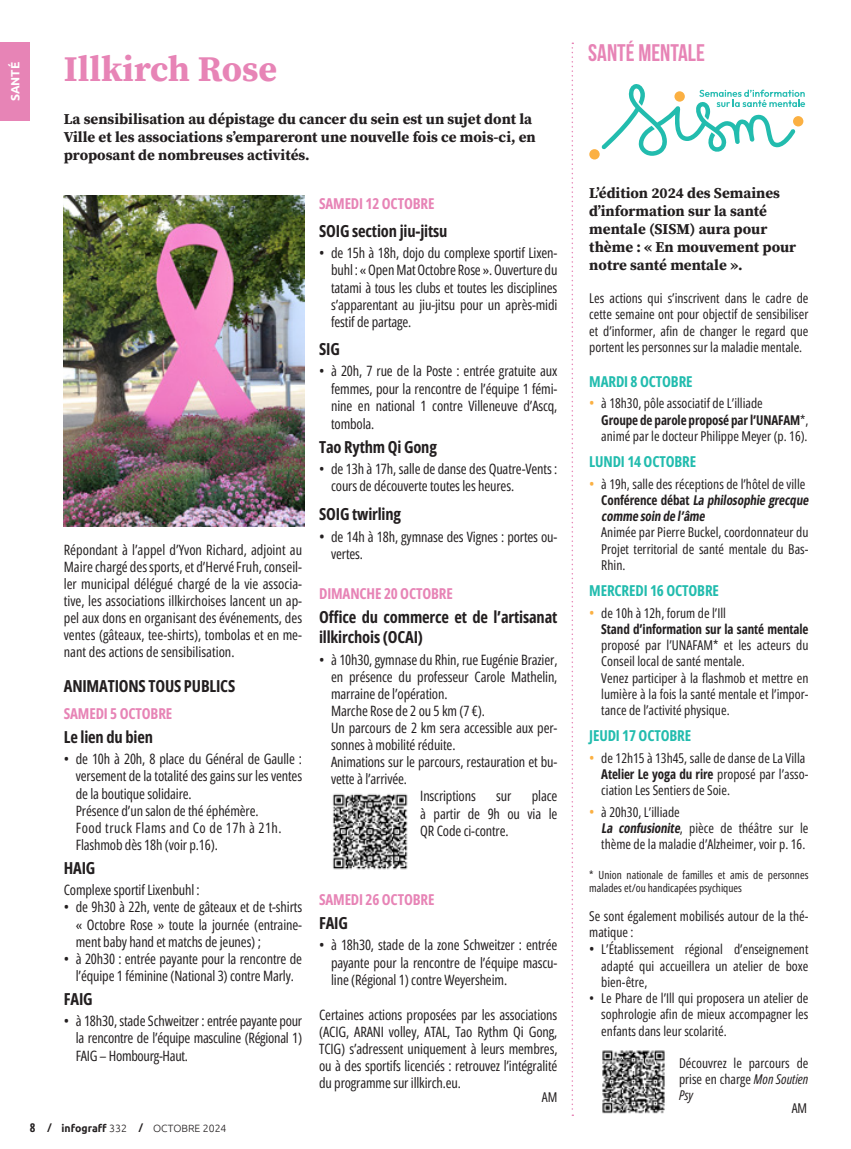
<style>
.page{position:relative;width:851px;height:1149px;background:#fff}
.page>*{position:absolute;margin:0;border:0;box-sizing:border-box;transform-origin:0 0}
.t1{font:700 36px "Source Serif Pro";color:#e784b6}
.t2{font:700 24px "Bebas Neue";color:#e784b6}
.t3{font:700 16.5px/19.8px "Open Sans Condensed";letter-spacing:-.01em;color:#231f20}
.t4{font:700 15px/18px "Source Serif Pro";color:#231f20}
.t5{font:700 15px "Open Sans Condensed";letter-spacing:-.01em;color:#e784b6}
.t6{font:700 15px "Open Sans Condensed";letter-spacing:-.01em;color:#22bcae}
.t7{font:14.25px/17.1px "Open Sans Condensed";letter-spacing:-.01em;color:#231f20;text-align:justify}
.t8{font:13.5px/16.2px "Open Sans Condensed";color:#231f20}
.t9{font:700 13.5px/16.2px "Open Sans Condensed";letter-spacing:-.01em;color:#231f20}
.t10{font:italic 13.5px "Open Sans Condensed";color:#231f20}
.t11{font:700 12px "Ubuntu";color:#fff}
.t12{font:11.25px/13.5px "Open Sans Condensed";color:#231f20}
.t13{font:300 10.5px "Ubuntu";color:#231f20}
.s1{font-family:"Open Sans Condensed";font-weight:700;font-size:12px}
.s2{font-weight:700}
.s3{font-size:14.25px;color:#fbb042}
.s4{font-weight:400;font-size:14.25px;color:#fbb042}
.s5{font-weight:400}
.s6{font-size:14.25px}
.s7{font-style:italic}
.s8{font-size:15px}
</style>
<div class="page">
<div style="left:0;top:43px;width:30px;height:77px;background:#e784b6"></div>
<svg style="left:571px;top:43px;width:2px;height:1072px"></svg>
<img style="left:64px;top:196px;width:240px;height:330px">
<img style="left:332px;top:793px;width:75px;height:77px">
<img style="left:602px;top:1050px;width:63px;height:63px">
<div style="left:589px;top:149px;width:10px;height:10px;background:#fbb042;border-radius:50%"></div>
<svg style="left:601px;top:84px;width:204px;height:72px"></svg>
<hr style="left:850px;top:0;width:1px;height:1148px;background:#717f85">
<p class="t11" style="left:8px;top:101px;width:41px;rotate:-90deg">SANTÉ</p>
<h1 class="t1" style="left:64px;top:44px;width:215px">Illkirch Rose</h1>
<p class="t4" style="left:64px;top:109px;width:473px">La sensibilisation au dépistage du cancer du sein est un sujet dont la<br>Ville et les associations s’empareront une nouvelle fois ce mois-ci, en proposant de nombreuses activités.</p>
<h2 class="t2" style="left:588px;top:39px;width:118px">SANTÉ MENTALE</h2>
<p class="t7" style="left:64px;top:540px;width:240px">Répondant à l’appel d’Yvon Richard, adjoint au Maire chargé des sports, et d’Hervé Fruh, conseil&shy;ler municipal délégué chargé de la vie associa&shy;tive, les associations illkirchoises lancent un ap&shy;pel aux dons en organisant des événements, des ventes (gâteaux, tee-shirts), tombolas et en me&shy;nant des actions de sensibilisation.</p>
<p class="t3" style="left:64px;top:675px;width:173px">ANIMATIONS TOUS PUBLICS</p>
<p class="t5" style="left:64px;top:703px;width:110px">SAMEDI 5 OCTOBRE</p>
<p class="t3" style="left:64px;top:726px;width:91px">Le lien du bien</p>
<p class="t7" style="left:76px;top:750px;width:228px;text-align:left;text-indent:-12px">• de 10h à 20h, 8 place du Général de Gaulle : versement de la totalité des gains sur les ventes de la boutique solidaire.<br>Présence d’un salon de thé éphémère.<br>Food truck Flams and Co de 17h à 21h.<br>Flashmob dès 18h (voir p.16).</p>
<p class="t3" style="left:64px;top:857px;width:33px">HAIG</p>
<p class="t7" style="left:64px;top:881px;width:137px">Complexe sportif Lixenbuhl :</p>
<p class="t7" style="left:76px;top:898px;width:228px;text-indent:-12px">• de 9h30 à 22h, vente de gâteaux et de t-shirts « Octobre Rose » toute la journée (entraine&shy;ment baby hand et matchs de jeunes) ;</p>
<p class="t7" style="left:64px;top:949px;width:240px;text-align:center">• à 20h30 : entrée payante pour la rencontre de l’équipe 1 féminine (National 3) contre Marly.</p>
<p class="t3" style="left:64px;top:988px;width:30px">FAIG</p>
<p class="t7" style="left:76px;top:1011px;width:228px;text-indent:-12px">• à 18h30, stade Schweitzer : entrée payante pour la rencontre de l’équipe masculine (Régional 1)<br>FAIG – Hombourg-Haut.</p>
<p class="t13" style="left:30px;top:1121px;width:198px"><span class="s1">8 /</span> <span class="s2">infograff</span> 332 <span class="s1">/</span> OCTOBRE 2024</p>
<p class="t4" style="left:589px;top:183px;width:208px">L’édition 2024 des Semaines d’information sur la santé mentale (SISM) aura pour thème : « En mouvement pour notre santé mentale ».</p>
<p class="t8" style="left:589px;top:290px;width:221px;text-align:justify">Les actions qui s’inscrivent dans le cadre de cette semaine ont pour objectif de sensibiliser et d’informer, afin de changer le regard que portent les personnes sur la maladie mentale.</p>
<p class="t6" style="left:589px;top:371px;width:105px">MARDI 8 OCTOBRE</p>
<p class="t8" style="left:601px;top:395px;width:208px;text-indent:-12px"><span class="s3">•</span> à 18h30, pôle associatif de L’illiade<br><span class="s2">Groupe de parole proposé par l’UNAFAM</span>*, animé par le docteur Philippe Meyer (p. 16).</p>
<p class="t6" style="left:589px;top:451px;width:108px">LUNDI 14 OCTOBRE</p>
<p class="t9" style="left:601px;top:475px;width:211px;text-indent:-12px"><span class="s4">•</span> <span class="s5">à 19h, salle des réceptions de l’hôtel de ville<br></span>C o n fé r e n c e d é b a t La philosophie grecque comme soin de l’âme</p>
<p class="t8" style="left:601px;top:524px;width:208px;text-align:justify">Animée par Pierre Buckel, coordonnateur du Projet territorial de santé mentale du Bas-Rhin.</p>
<p class="t6" style="left:589px;top:580px;width:131px">MERCREDI 16 OCTOBRE</p>
<p class="t9" style="left:601px;top:604px;width:208px;text-indent:-12px"><span class="s4">•</span> <span class="s5">de 10h à 12h, forum de l’Ill<br></span>Stand d’information sur la santé mentale</p>
<p class="t8" style="left:601px;top:636px;width:208px">proposé par l’UNAFAM* et les acteurs du Conseil local de santé mentale.<br>Venez participer à la flashmob et mettre en lumière à la fois la santé mentale et l’impor&shy;tance de l’activité physique.</p>
<p class="t6" style="left:589px;top:725px;width:103px">JEUDI 17 OCTOBRE</p>
<p class="t8" style="left:601px;top:749px;width:208px;text-indent:-12px"><span class="s3">•</span> de 12h15 à 13h45, salle de danse de La Villa<br><span class="s2">Atelier Le yoga du rire</span> proposé par l’asso&shy;ciation Les Sentiers de Soie.</p>
<p class="t8" style="left:601px;top:803px;width:208px;text-indent:-12px"><span class="s3">•</span> à 20h30, L’illiade<br><span class="s2">La confusionite</span>, pièce de théâtre sur le thème de la maladie d’Alzheimer, voir p. 16.</p>
<p class="t12" style="left:589px;top:867px;width:220px">* Union nationale de familles et amis de personnes malades et/ou handicapées psychiques</p>
<p class="t8" style="left:589px;top:907px;width:220px">Se sont également mobilisés autour de la thé&shy;matique :</p>
<p class="t8" style="left:601px;top:940px;width:209px;text-align:justify;text-indent:-12px"><span class="s6">•</span> L’Établissement régional d’enseignement adapté qui accueillera un atelier de boxe bien-être,</p>
<p class="t8" style="left:601px;top:989px;width:208px;text-align:justify;text-indent:-12px">• Le Phare de l’Ill qui proposera un atelier de sophrologie afin de mieux accompagner les enfants dans leur scolarité.</p>
<p class="t8" style="left:679px;top:1054px;width:131px">Découvrez le parcours de prise en charge <span class="s7">Mon Soutien</span></p>
<p class="t5" style="left:319px;top:193px;width:117px">SAMEDI 12 OCTOBRE</p>
<p class="t3" style="left:319px;top:220px;width:130px">SOIG section jiu-jitsu</p>
<p class="t7" style="left:331px;top:244px;width:228px;text-indent:-12px">• de 15h à 18h, dojo du complexe sportif Lixen&shy;buhl : « Open Mat Octobre Rose ». Ouverture du tatami à tous les clubs et toutes les disciplines s’apparentant au jiu-jitsu pour un après-midi festif de partage.</p>
<p class="t3" style="left:319px;top:338px;width:22px">SIG</p>
<p class="t7" style="left:331px;top:362px;width:228px;text-indent:-12px">• à 20h, 7 rue de la Poste : entrée gratuite aux femmes, pour la rencontre de l’équipe 1 fémi&shy;nine en national 1 contre Villeneuve d’Ascq, tombola.</p>
<p class="t3" style="left:319px;top:436px;width:119px">Tao Rythm Qi Gong</p>
<p class="t7" style="left:331px;top:460px;width:228px;text-indent:-12px">• de 13h à 17h, salle de danse des Quatre-Vents : cours de découverte toutes les heures.</p>
<p class="t3" style="left:319px;top:503px;width:83px">SOIG twirling</p>
<p class="t7" style="left:331px;top:527px;width:228px;text-indent:-12px"><span class="s8">•</span> de 14h à 18h, gymnase des Vignes : portes ou&shy;vertes.</p>
<p class="t5" style="left:319px;top:583px;width:135px">DIMANCHE 20 OCTOBRE</p>
<p class="t3" style="left:319px;top:607px;width:240px">Office du commerce et de l’artisanat illkirchois (OCAI)</p>
<p class="t7" style="left:319px;top:650px;width:240px">• à 10h30, gymnase du Rhin, rue Eugénie Brazier,</p>
<p class="t7" style="left:331px;top:667px;width:228px">en présence du professeur Carole Mathelin,</p>
<p class="t7" style="left:331px;top:684px;width:118px">marraine de l’opération.</p>
<p class="t7" style="left:331px;top:701px;width:155px">Marche Rose de 2 ou 5 km (7 €).</p>
<p class="t7" style="left:331px;top:718px;width:228px">Un parcours de 2 km sera accessible aux per-</p>
<p class="t7" style="left:331px;top:735px;width:126px">sonnes à mobilité réduite.</p>
<p class="t7" style="left:331px;top:752px;width:228px">Animations sur le parcours, restauration et bu-</p>
<p class="t7" style="left:331px;top:770px;width:77px">vette à l’arrivée.</p>
<p class="t7" style="left:420px;top:787px;width:57px">Inscriptions</p>
<p class="t7" style="left:496px;top:787px;width:17px">sur</p>
<p class="t7" style="left:420px;top:787px;width:139px;text-indent:112px">place à partir de 9h ou via le QR Code ci-contre.</p>
<p class="t5" style="left:319px;top:889px;width:117px">SAMEDI 26 OCTOBRE</p>
<p class="t3" style="left:319px;top:912px;width:30px">FAIG</p>
<p class="t7" style="left:331px;top:936px;width:228px;text-indent:-12px">• à 18h30, stade de la zone Schweitzer : entrée payante pour la rencontre de l’équipe mascu&shy;line (Régional 1) contre Weyersheim.</p>
<p class="t7" style="left:319px;top:1005px;width:240px">Certaines actions proposées par les associations (ACIG, ARANI volley, ATAL, Tao Rythm Qi Gong, TCIG) s’adressent uniquement à leurs membres, ou à des sportifs licenciés : retrouvez l’intégralité du programme sur illkirch.eu.</p>
<p class="t8" style="left:542px;top:1088px;width:17px">AM</p>
<p class="t10" style="left:679px;top:1085px;width:16px">Psy</p>
<p class="t8" style="left:791px;top:1099px;width:17px">AM</p>
</div>
